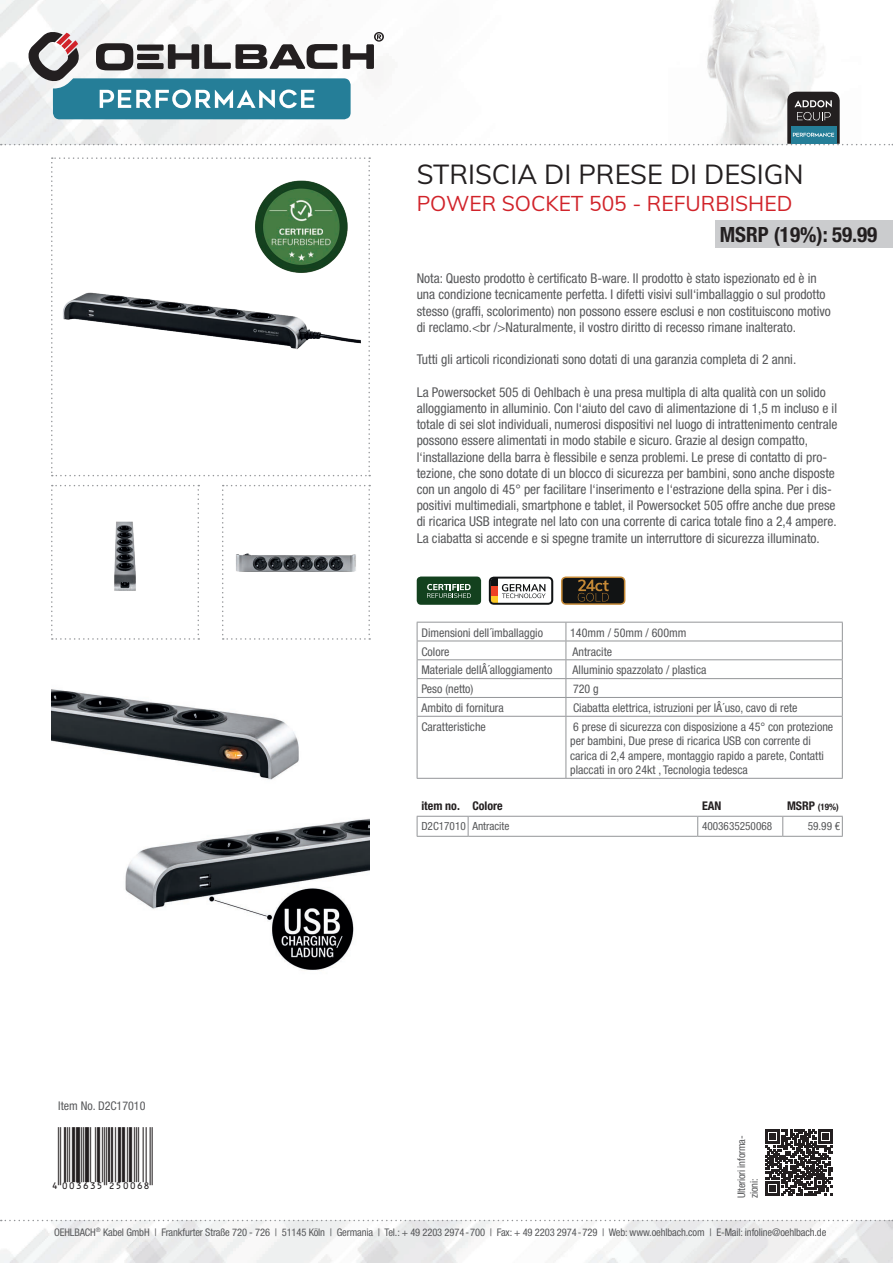
<style>
.page{position:relative;width:893px;height:1263px;background:#fff}
.page>*{position:absolute;margin:0;border:0;box-sizing:border-box;transform-origin:0 0}
.t1{font:27px "Muli";color:#231f20}
.t2{font:27px "EAN";color:#231f20}
.t3{font:21px "Muli";color:#d1232a}
.t4{font:700 condensed 21px "Helvetica Neue LTW1 G";color:#231f20}
.t5{font:condensed 13.5px/16.2px "Helvetica Neue LTW1 G";color:#57585a}
.t6{font:condensed 12px/14.4px "Helvetica Neue LTW1 G";color:#57585a}
.t7{font:700 condensed 12px "Helvetica Neue LTW1 G";color:#231f20}
.t8{font:condensed 11.25px "Helvetica Neue LTW1 G";color:#57585a}
.t9{font:condensed 10.5px/12.6px "Helvetica Neue LTW1 G";letter-spacing:-.01em;color:#57585a}
.t10{font:700 condensed 9px "Helvetica Neue LTW1 G";color:#231f20}
.s1{font-size:12px}
</style>
<div class="page">
<img style="left:0;top:1220px;width:893px;height:43px">
<img style="left:0;top:0;width:818px;height:145px">
<svg style="left:1px;top:1220px;width:892px;height:1px"></svg>
<svg style="left:51px;top:157px;width:319px;height:319px"></svg>
<svg style="left:51px;top:485px;width:148px;height:155px"></svg>
<svg style="left:222px;top:485px;width:148px;height:155px"></svg>
<div style="left:417px;top:576px;width:64px;height:29px;background:#13411e;border-radius:4px"></div>
<svg style="left:427px;top:584px;width:44px;height:14px"></svg>
<svg style="left:489px;top:577px;width:64px;height:28px"></svg>
<svg style="left:561px;top:576px;width:64px;height:29px;background:#433623"></svg>
<img style="left:51px;top:689px;width:319px;height:281px">
<svg style="left:766px;top:1129px;width:66px;height:67px"></svg>
<svg style="left:1px;top:31px;width:892px;height:114px"></svg>
<svg style="left:417px;top:815px;width:426px;height:21px"></svg>
<hr style="left:417px;top:836px;width:51px;height:1px;background:#939598">
<hr style="left:468px;top:836px;width:230px;height:1px;background:#939598">
<hr style="left:698px;top:836px;width:85px;height:1px;background:#939598">
<hr style="left:783px;top:836px;width:60px;height:1px;background:#939598">
<hr style="left:417px;top:816px;width:51px;height:1px;background:#939598">
<hr style="left:468px;top:816px;width:230px;height:1px;background:#939598">
<hr style="left:698px;top:816px;width:85px;height:1px;background:#939598">
<hr style="left:783px;top:816px;width:60px;height:1px;background:#939598">
<div style="left:715px;top:220px;width:178px;height:28px;background:#cbccce"></div>
<svg style="left:417px;top:622px;width:426px;height:94px"></svg>
<hr style="left:417px;top:716px;width:149px;height:1px;background:#939598">
<hr style="left:417px;top:717px;width:1px;height:61px;background:#939598">
<hr style="left:566px;top:716px;width:277px;height:1px;background:#939598">
<hr style="left:566px;top:717px;width:1px;height:61px;background:#939598">
<hr style="left:842px;top:717px;width:1px;height:61px;background:#939598">
<hr style="left:417px;top:778px;width:149px;height:1px;background:#939598">
<hr style="left:566px;top:778px;width:277px;height:1px;background:#939598">
<h1 class="t1" style="left:417px;top:155px;width:388px">STRISCIA DI PRESE DI DESIGN</h1>
<h2 class="t3" style="left:417px;top:188px;width:377px">POWER SOCKET 505 - REFURBISHED</h2>
<h2 class="t4" style="left:720px;top:222px;width:159px">MSRP (19%): 59.99</h2>
<p class="t5" style="left:417px;top:270px;width:416px">Nota: Questo prodotto è certificato B-ware. Il prodotto è stato ispezionato ed è in una condizione tecnicamente perfetta. I difetti visivi sull‘imballaggio o sul prodotto stesso (graffi, scolorimento) non possono essere esclusi e non costituiscono motivo di reclamo.&lt;br /&gt;Naturalmente, il vostro diritto di recesso rimane inalterato.</p>
<p class="t5" style="left:417px;top:351px;width:381px">Tutti gli articoli ricondizionati sono dotati di una garanzia completa di 2 anni.</p>
<p class="t5" style="left:417px;top:384px;width:422px">La Powersocket 505 di Oehlbach è una presa multipla di alta qualità con un solido alloggiamento in alluminio. Con l‘aiuto del cavo di alimentazione di 1,5 m incluso e il totale di sei slot individuali, numerosi dispositivi nel luogo di intrattenimento centrale possono essere alimentati in modo stabile e sicuro. Grazie al design compatto, l‘installazione della barra è flessibile e senza problemi. Le prese di contatto di pro&shy;tezione, che sono dotate di un blocco di sicurezza per bambini, sono anche disposte con un angolo di 45° per facilitare l‘inserimento e l‘estrazione della spina. Per i dis&shy;positivi multimediali, smartphone e tablet, il Powersocket 505 offre anche due prese di ricarica USB integrate nel lato con una corrente di carica totale fino a 2,4 ampere.<br>La ciabatta si accende e si spegne tramite un interruttore di sicurezza illuminato.</p>
<p class="t6" style="left:421px;top:625px;width:123px">Dimensioni dell´imballaggio</p>
<p class="t6" style="left:570px;top:625px;width:118px">140mm / 50mm / 600mm</p>
<p class="t6" style="left:421px;top:644px;width:30px">Colore</p>
<p class="t6" style="left:573px;top:644px;width:41px">Antracite</p>
<p class="t6" style="left:421px;top:663px;width:132px">Materiale dellÂ´alloggiamento</p>
<p class="t6" style="left:573px;top:663px;width:135px">Alluminio spazzolato / plastica</p>
<p class="t6" style="left:421px;top:682px;width:54px">Peso (netto)</p>
<p class="t6" style="left:573px;top:682px;width:27px">720 g</p>
<p class="t6" style="left:421px;top:701px;width:84px">Ambito di fornitura</p>
<p class="t6" style="left:573px;top:701px;width:226px">Ciabatta elettrica, istruzioni per lÂ´uso, cavo di rete</p>
<p class="t6" style="left:421px;top:719px;width:66px">Caratteristiche</p>
<p class="t6" style="left:570px;top:719px;width:265px">6 prese di sicurezza con disposizione a 45° con protezione per bambini, Due prese di ricarica USB con corrente di carica di 2,4 ampere, montaggio rapido a parete, Contatti placcati in oro 24kt , Tecnologia tedesca</p>
<p class="t7" style="left:421px;top:799px;width:83px">item no. Colore</p>
<p class="t7" style="left:702px;top:799px;width:21px">EAN</p>
<p class="t10" style="left:787px;top:802px;width:53px"><span class="s1">MSRP</span> (19%)</p>
<p class="t8" style="left:421px;top:820px;width:90px">D2C17010 Antracite</p>
<p class="t8" style="left:702px;top:820px;width:72px">4003635250068</p>
<p class="t8" style="left:808px;top:820px;width:34px">59.99 €</p>
<p class="t6" style="left:58px;top:1098px;width:89px">Item No. D2C17010</p>
<h1 class="t2" style="left:51px;top:1157px;width:103px">4":D=@GI#PSNNTV"</h1>
<p class="t9" style="left:735px;top:1198px;width:64px;rotate:-90deg">Ulteriori informa&shy;zioni:</p>
<p class="t9" style="left:54px;top:1226px;width:774px">OEHLBACH<sup>®</sup> Kabel GmbH | Frankfurter Straße 720 - 726 | 51145 Köln | Germania | Tel.: + 49 2203 2974-700 | Fax: + 49 2203 2974-729 | Web: www.oehlbach.com | E-Mail: infoline@oehlbach.de</p>
</div>
